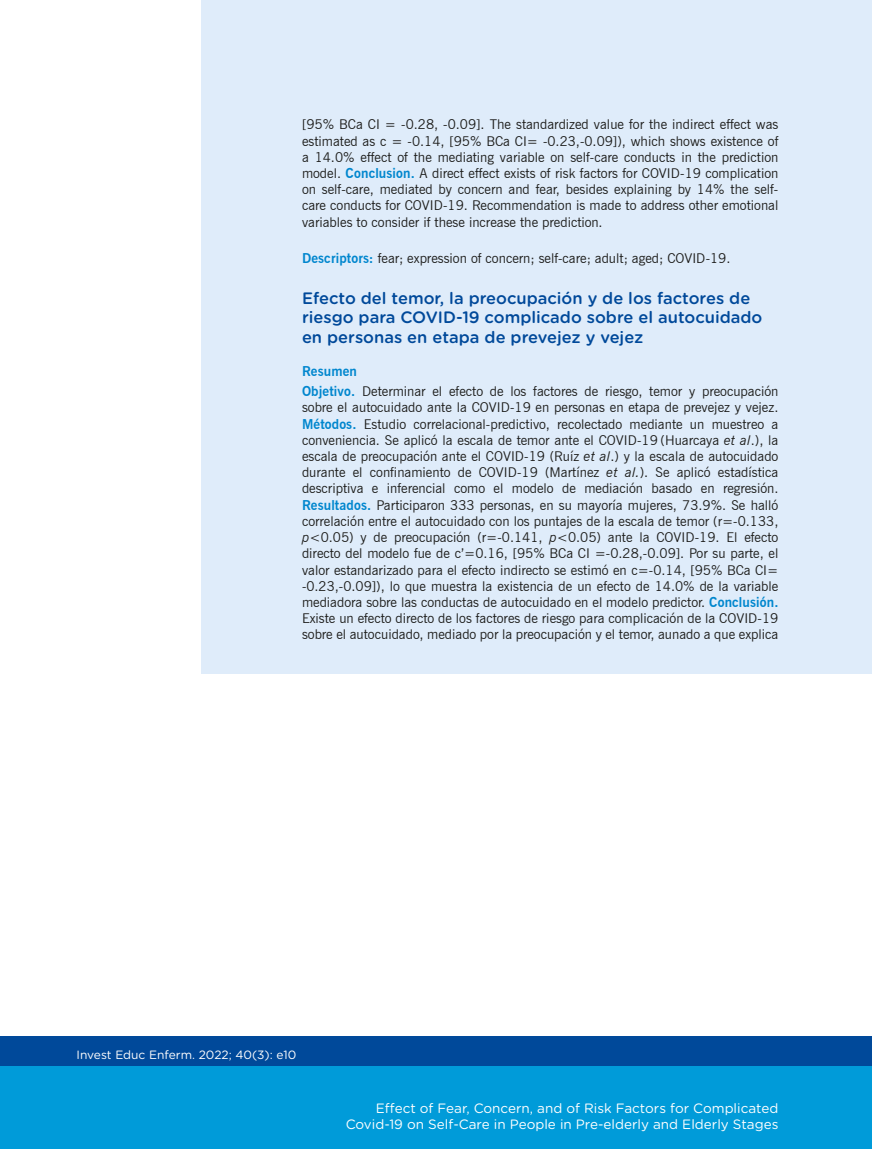
<style>
.page{position:relative;width:872px;height:1149px;background:#fff}
.page>*{position:absolute;margin:0;border:0;box-sizing:border-box;transform-origin:0 0}
.t1{font:500 16.5px/19.8px "Gotham Rounded";color:#00499a}
.t2{font:13.5px/16.2px "News Gothic BT";color:#1d1d1b;text-align:justify}
.t3{font:13.5px/16.2px "Gotham Rounded";color:#fff;text-align:right}
.t4{font:12px "Gotham Rounded";color:#fff}
.s1{font-weight:700;color:#0086ce}
.s2{font-style:italic}
</style>
<div class="page">
<div style="left:0;top:1035px;width:871px;height:113px;background:#00499a"></div>
<div style="left:0;top:1065px;width:871px;height:83px;background:#009bd9"></div>
<div style="left:201px;top:0;width:671px;height:673px;background:#dfecfa"></div>
<p class="t2" style="left:302px;top:116px;width:478px">[95% BCa CI = -0.28, -0.09]. The standardized value for the indirect effect was estimated as c = -0.14, [95% BCa CI= -0.23,-0.09]), which shows existence of a 14.0% effect of the mediating variable on self-care conducts in the prediction model. <span class="s1">Conclusion.</span> A direct effect exists of risk factors for COVID-19 complication on self-care, mediated by concern and fear, besides explaining by 14% the self&shy;care conducts for COVID-19. Recommendation is made to address other emotional variables to consider if these increase the prediction.</p>
<p class="t2" style="left:302px;top:250px;width:430px"><span class="s1">Descriptors:</span> fear; expression of concern; self-care; adult; aged; COVID-19.</p>
<p class="t1" style="left:302px;top:287px;width:462px">Efecto del temor, la preocupación y de los factores de riesgo para COVID-19 complicado sobre el autocuidado en personas en etapa de prevejez y vejez</p>
<p class="t2" style="left:302px;top:360px;width:478px;line-height:20.4px"><span class="s1">Resumen<br>Objetivo.</span> Determinar el efecto de los factores de riesgo, temor y preocupación</p>
<p class="t2" style="left:302px;top:399px;width:478px">sobre el autocuidado ante la COVID-19 en personas en etapa de prevejez y vejez.<br><span class="s1">Métodos.</span> Estudio correlacional-predictivo, recolectado mediante un muestreo a conveniencia. Se aplicó la escala de temor ante el COVID-19 (Huarcaya <span class="s2">et al</span>.), la escala de preocupación ante el COVID-19 (Ruíz <span class="s2">et al</span>.) y la escala de autocuidado durante el confinamiento de COVID-19 (Martínez <span class="s2">et al.</span>). Se aplicó estadística descriptiva e inferencial como el modelo de mediación basado en regresión.<br><span class="s1">Resultados.</span> Participaron 333 personas, en su mayoría mujeres, 73.9%. Se halló correlación entre el autocuidado con los puntajes de la escala de temor (r=-0.133, <span class="s2">p</span>&lt;0.05) y de preocupación (r=-0.141, <span class="s2">p</span>&lt;0.05) ante la COVID-19. El efecto directo del modelo fue de c’=0.16, [95% BCa CI =-0.28,-0.09]. Por su parte, el valor estandarizado para el efecto indirecto se estimó en c=-0.14, [95% BCa CI= -0.23,-0.09]), lo que muestra la existencia de un efecto de 14.0% de la variable mediadora sobre las conductas de autocuidado en el modelo predictor. <span class="s1">Conclusión.<br></span>Existe un efecto directo de los factores de riesgo para complicación de la COVID-19 sobre el autocuidado, mediado por la preocupación y el temor, aunado a que explica</p>
<p class="t4" style="left:77px;top:1046px;width:221px">Invest Educ Enferm. 2022; 40(3): e10</p>
<p class="t3" style="left:346px;top:1098px;width:434px">Effect of Fear, Concern, and of Risk Factors for Complicated<br>Covid-19 on Self-Care in People in Pre-elderly and Elderly Stages</p>
</div>
